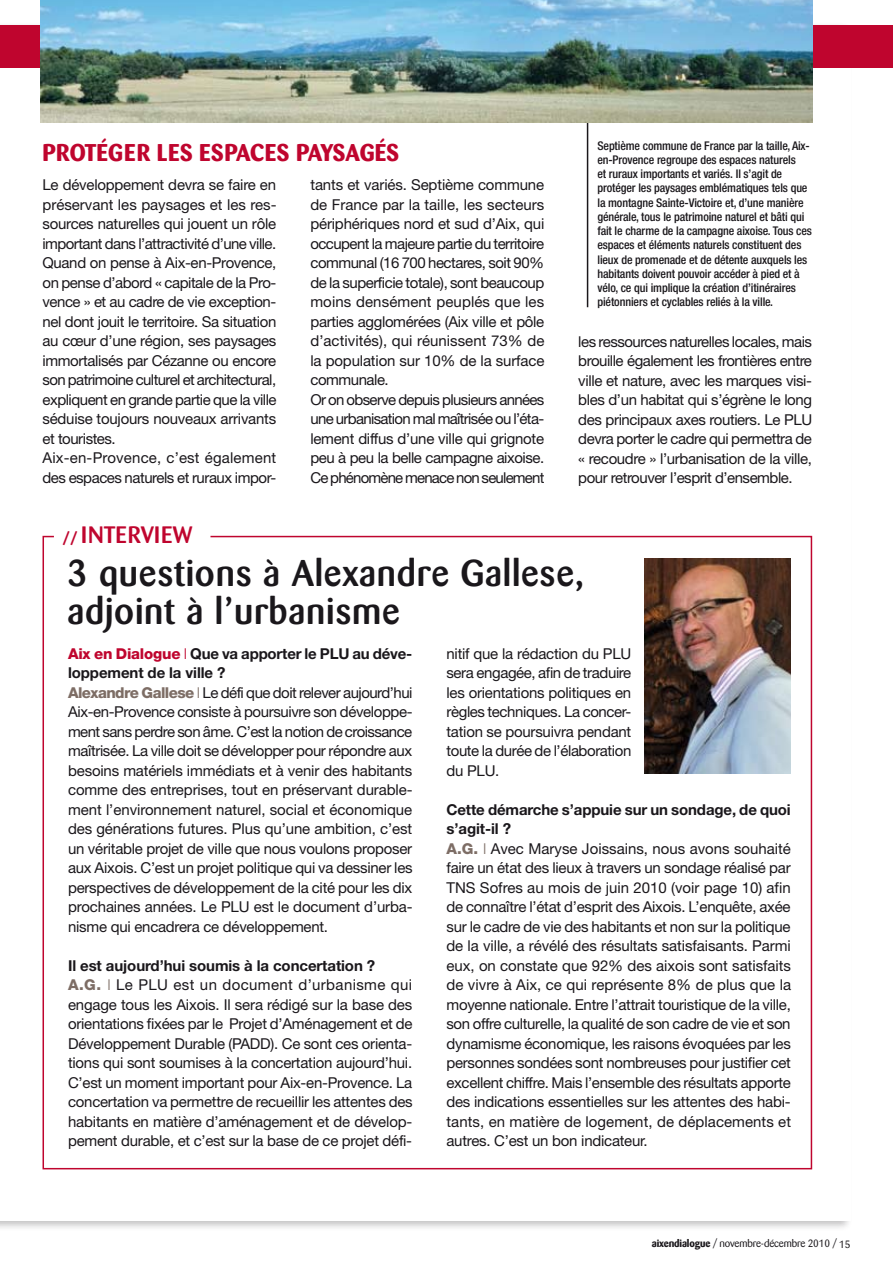
<style>
.page{position:relative;width:893px;height:1263px;background:#fff}
.page>*{position:absolute;margin:0;border:0;box-sizing:border-box;transform-origin:0 0}
.t1{font:500 36.9px/38.5px "Barmeno";letter-spacing:.02em;color:#1a171b}
.t2{font:700 24px "Barmeno";letter-spacing:.005em;color:#bf052e}
.t3{font:500 23.55px "Barmeno";color:#bf052e}
.t4{font:15px/19.5px "Helvetica Neue";letter-spacing:-.015em;color:#1a171b}
.t5{font:500 condensed 12px/14.2px "Helvetica Neue";letter-spacing:-.01em;color:#1a171b}
.t6{font:10.5px "Barmeno";letter-spacing:-.015em;color:#1a171b}
.s1{font-weight:800;font-size:13.8px}
.s2{font-weight:800;color:#bf052e}
.s3{font-weight:300;color:#bf052e}
.s4{font-weight:700}
.s5{font-weight:800;color:#7d6d65}
.s6{font-weight:300;color:#7d6d65}
</style>
<div class="page">
<div style="left:0;top:26px;width:893px;height:42px;background:#bf052e"></div>
<hr style="left:587px;top:119px;width:1px;height:188px;background:#1a171b">
<img style="left:41px;top:0;width:771px;height:122px">
<img style="left:644px;top:558px;width:146px;height:216px">
<h2 class="t2" style="left:43px;top:139px;width:358px">protéger l es espac es paysagés</h2>
<p class="t4" style="left:43px;top:175px;width:236px">Le développement devra se faire en préservant les paysages et les res&shy;sources naturelles qui jouent un rôle important dans l’attractivité d’une ville.<br>Quand on pense à Aix-en-Provence, on pense d’abord « capitale de la Pro&shy;vence » et au cadre de vie exception&shy;nel dont jouit le territoire. Sa situation au cœur d’une région, ses paysages immortalisés par Cézanne ou encore son patrimoine culturel et architectural, expliquent en grande partie que la ville séduise toujours nouveaux arrivants et touristes.<br>Aix-en-Provence, c’est également des espaces naturels et ruraux impor-</p>
<p class="t4" style="left:310px;top:175px;width:236px">tants et variés. Septième commune de France par la taille, les secteurs périphériques nord et sud d’Aix, qui occupent la majeure partie du territoire communal (16 700 hectares, soit 90% de la superficie totale), sont beaucoup moins densément peuplés que les parties agglomérées (Aix ville et pôle d’activités), qui réunissent 73% de la population sur 10% de la surface communale.<br>Or on observe depuis plusieurs années une urbanisation mal maîtrisée ou l’éta&shy;lement diffus d’une ville qui grignote peu à peu la belle campagne aixoise.<br>Ce phénomène menace non seulement</p>
<h3 class="t3" style="left:63px;top:521px;width:31px"><span class="s1">//</span> intervie</h3>
<h3 class="t3" style="left:173px;top:521px;width:21px">w</h3>
<p class="t5" style="left:597px;top:138px;width:216px">Septième commune de France par la taille, Aix&shy;en-Provence regroupe des espaces naturels<br>et ruraux importants et variés. Il s’agit de protéger les paysages emblématiques tels que la montagne Sainte-Victoire et, d’une manière générale, tous le patrimoine naturel et bâti qui fait le charme de la campagne aixoise. Tous ces espaces et éléments naturels constituent des lieux de promenade et de détente auxquels les habitants doivent pouvoir accéder à pied et à vélo, ce qui implique la création d’itinéraires piétonniers et cyclables reliés à la ville.</p>
<p class="t4" style="left:578px;top:331px;width:235px;text-align:justify">les ressources naturelles locales, mais brouille également les frontières entre ville et nature, avec les marques visi&shy;bles d’un habitat qui s’égrène le long des principaux axes routiers. Le PLU devra porter le cadre qui permettra de « recoudre » l’urbanisation de la ville, pour retrouver l’esprit d’ensemble.</p>
<h1 class="t1" style="left:68px;top:554px;width:518px">3 questions à Alexandre Gallese, adjoint à l’urbanisme</h1>
<p class="t4" style="left:68px;top:643px;width:346px"><span class="s2">Aix en Dialogue</span> <span class="s3">I</span> <span class="s4">Que va apporter le PLU au déve&shy;loppement de la ville ?<br></span><span class="s5">Alexandre Gallese</span> <span class="s6">I</span> Le défi que doit relever aujourd’hui Aix-en-Provence consiste à poursuivre son développe&shy;ment sans perdre son âme. C’est la notion de croissance maîtrisée. La ville doit se développer pour répondre aux besoins matériels immédiats et à venir des habitants comme des entreprises, tout en préservant durable&shy;ment l’environnement naturel, social et économique des générations futures. Plus qu’une ambition, c’est un véritable projet de ville que nous voulons proposer aux Aixois. C’est un projet politique qui va dessiner les perspectives de développement de la cité pour les dix prochaines années. Le PLU est le document d’urba&shy;nisme qui encadrera ce développement.</p>
<p class="t4" style="left:68px;top:955px;width:346px"><span class="s4">Il est aujourd’hui soumis à la concertation ?<br></span><span class="s5">A.G.</span> <span class="s6">I</span> Le PLU est un document d’urbanisme qui engage tous les Aixois. Il sera rédigé sur la base des orientations fixées par le Projet d’Aménagement et de Développement Durable (PADD). Ce sont ces orienta&shy;tions qui sont soumises à la concertation aujourd’hui.<br>C’est un moment important pour Aix-en-Provence. La concertation va permettre de recueillir les attentes des habitants en matière d’aménagement et de dévelop&shy;pement durable, et c’est sur la base de ce projet défi-</p>
<p class="t4" style="left:446px;top:643px;width:186px;text-align:justify">nitif que la rédaction du PLU sera engagée, afin de traduire les orientations politiques en règles techniques. La concer&shy;tation se poursuivra pendant toute la durée de l’élaboration du PLU.</p>
<p class="t4" style="left:446px;top:799px;width:346px"><span class="s4">Cette démarche s’appuie sur un sondage, de quoi s’agit-il ?<br></span><span class="s5">A.G.</span> <span class="s6">I</span> Avec Maryse Joissains, nous avons souhaité faire un état des lieux à travers un sondage réalisé par TNS Sofres au mois de juin 2010 (voir page 10) afin de connaître l’état d’esprit des Aixois. L’enquête, axée sur le cadre de vie des habitants et non sur la politique de la ville, a révélé des résultats satisfaisants. Parmi eux, on constate que 92% des aixois sont satisfaits de vivre à Aix, ce qui représente 8% de plus que la moyenne nationale. Entre l’attrait touristique de la ville, son offre culturelle, la qualité de son cadre de vie et son dynamisme économique, les raisons évoquées par les personnes sondées sont nombreuses pour justifier cet excellent chiffre. Mais l’ensemble des résultats apporte des indications essentielles sur les attentes des habi&shy;tants, en matière de logement, de déplacements et autres. C’est un bon indicateur.</p>
<p class="t6" style="left:652px;top:1237px;width:200px"><span class="s4">aixendialogue</span> / novembre-décembre 2010 / 15</p>
</div>
